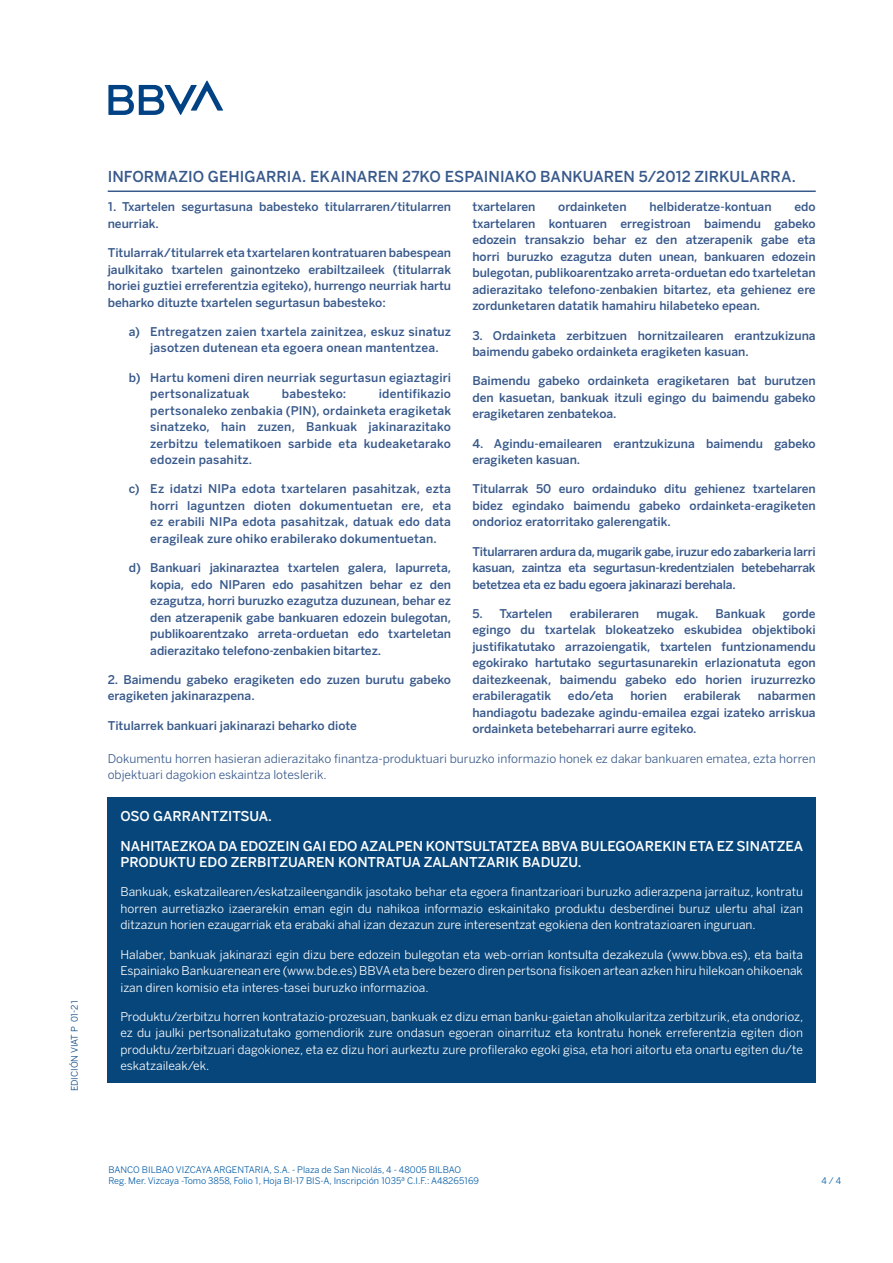
<style>
.page{position:relative;width:893px;height:1263px;background:#fff}
.page>*{position:absolute;margin:0;border:0;box-sizing:border-box;transform-origin:0 0}
.t1{font:500 15px "Benton Sans BBVA";color:#38598b}
.t2{font:500 13.5px/29.2px "Benton Sans BBVA";color:#fff}
.t3{font:500 12px/16.5px "Benton Sans BBVA";color:#38598b;text-align:justify}
.t4{font:12px/16.5px "Benton Sans BBVA";color:#fff;text-align:justify}
.t5{font:12px/16.5px "Benton Sans BBVA";color:#38598b}
.t6{font:9px/10.8px "Benton Sans BBVA";color:#005aa6}
.t7{font:9px "Benton Sans BBVA";color:#004284}
</style>
<div class="page">
<svg style="left:108px;top:80px;width:115px;height:35px"></svg>
<hr style="left:108px;top:190px;width:708px;height:2px;background:#38598b">
<div style="left:108px;top:798px;width:708px;height:285px;background:#07467a"></div>
<p class="t7" style="left:69px;top:1091px;width:92px;rotate:-90deg">EDICIÓN VIAT P 01-21</p>
<p class="t1" style="left:108px;top:167px;width:690px">INFORMAZIO GEHIGARRIA. EKAINAREN 27KO ESPAINIAKO BANKUAREN 5/2012 ZIRKULARRA.</p>
<p class="t3" style="left:108px;top:199px;width:345px">1. Txartelen segurtasuna babesteko titularraren/titularren neurriak.</p>
<p class="t3" style="left:108px;top:244px;width:345px">Titularrak/titularrek eta txartelaren kontratuaren babespean jaulkitako txartelen gainontzeko erabiltzaileek (titularrak horiei guztiei erreferentzia egiteko), hurrengo neurriak hartu beharko dituzte txartelen segurtasun babesteko:</p>
<p class="t3" style="left:150px;top:323px;width:302px;text-indent:-21px">a) Entregatzen zaien txartela zainitzea, eskuz sinatuz jasotzen dutenean eta egoera onean mantentzea.</p>
<p class="t3" style="left:150px;top:369px;width:302px;text-indent:-21px">b) Hartu komeni diren neurriak segurtasun egiaztagiri pertsonalizatuak</p>
<p class="t3" style="left:472px;top:199px;width:64px">txartelaren</p>
<p class="t3" style="left:558px;top:199px;width:70px">ordainketen</p>
<p class="t3" style="left:649px;top:199px;width:124px">helbideratze-kontuan</p>
<p class="t3" style="left:472px;top:199px;width:345px;text-indent:322px">edo txartelaren kontuaren erregistroan baimendu gabeko edozein transakzio behar ez den atzerapenik gabe eta horri buruzko ezagutza duten unean, bankuaren edozein bulegotan, publikoarentzako arreta-orduetan edo txarteletan adierazitako telefono-zenbakien bitartez, eta gehienez ere zordunketaren datatik hamahiru hilabeteko epean.</p>
<p class="t3" style="left:472px;top:327px;width:345px">3. Ordainketa zerbitzuen hornitzailearen erantzukizuna baimendu gabeko ordainketa eragiketen kasuan.</p>
<p class="t3" style="left:472px;top:373px;width:345px">Baimendu gabeko ordainketa eragiketaren bat burutzen den kasuetan, bankuak itzuli egingo du baimendu gabeko eragiketaren zenbatekoa.</p>
<p class="t3" style="left:472px;top:435px;width:345px">4. Agindu-emailearen erantzukizuna baimendu gabeko eragiketen kasuan.</p>
<p class="t3" style="left:472px;top:481px;width:345px">Titularrak 50 euro ordainduko ditu gehienez txartelaren bidez egindako baimendu gabeko ordainketa-eragiketen ondorioz eratorritako galerengatik.</p>
<p class="t3" style="left:472px;top:543px;width:345px">Titularraren ardura da, mugarik gabe, iruzur edo zabarkeria larri kasuan, zaintza eta segurtasun-kredentzialen betebeharrak betetzea eta ez badu egoera jakinarazi berehala.</p>
<p class="t3" style="left:472px;top:605px;width:82px">5. Txartelen</p>
<p class="t3" style="left:570px;top:605px;width:71px">erabileraren</p>
<p class="t3" style="left:656px;top:605px;width:43px">mugak.</p>
<p class="t3" style="left:716px;top:605px;width:51px">Bankuak</p>
<p class="t3" style="left:150px;top:386px;width:302px;text-indent:229px">identifikazio pertsonaleko zenbakia (PIN), ordainketa eragiketak sinatzeko, hain zuzen, Bankuak jakinarazitako zerbitzu telematikoen sarbide eta kudeaketarako edozein pasahitz.</p>
<p class="t3" style="left:150px;top:481px;width:302px;text-indent:-21px">c) Ez idatzi NIPa edota txartelaren pasahitzak, ezta horri laguntzen dioten dokumentuetan ere, eta ez erabili NIPa edota pasahitzak, datuak edo data eragileak zure ohiko erabilerako dokumentuetan.</p>
<p class="t3" style="left:150px;top:560px;width:302px;text-indent:-21px">d) Bankuari jakinaraztea txartelen galera, lapurreta, kopia, edo NIParen edo pasahitzen behar ez den ezagutza, horri buruzko ezagutza duzunean, behar ez den atzerapenik gabe bankuaren edozein bulegotan, publikoarentzako arreta-orduetan edo txarteletan adierazitako telefono-zenbakien bitartez.</p>
<p class="t3" style="left:108px;top:671px;width:345px">2. Baimendu gabeko eragiketen edo zuzen burutu gabeko eragiketen jakinarazpena.</p>
<p class="t3" style="left:108px;top:717px;width:251px">Titularrek bankuari jakinarazi beharko diote</p>
<p class="t3" style="left:282px;top:386px;width:66px">babesteko:</p>
<p class="t3" style="left:472px;top:605px;width:345px;text-indent:311px">gorde egingo du txartelak blokeatzeko eskubidea objektiboki justifikatutako arrazoiengatik, txartelen funtzionamendu egokirako hartutako segurtasunarekin erlazionatuta egon daitezkeenak, baimendu gabeko edo horien iruzurrezko erabileragatik</p>
<p class="t3" style="left:472px;top:688px;width:345px;text-indent:285px">nabarmen handiagotu badezake agindu-emailea ezgai izateko arriskua ordainketa betebeharrari aurre egiteko.</p>
<p class="t5" style="left:108px;top:750px;width:709px">Dokumentu horren hasieran adierazitako finantza-produktuari buruzko informazio honek ez dakar bankuaren ematea, ezta horren objektuari dagokion eskaintza loteslerik.</p>
<p class="t2" style="left:120px;top:802px;width:684px">OSO GARRANTZITSUA.<br>NAHITAEZKOA DA EDOZEIN GAI EDO AZALPEN KONTSULTATZEA BBVA BULEGOAREKIN ETA EZ SINATZEA</p>
<p class="t2" style="left:120px;top:848px;width:462px">PRODUKTU EDO ZERBITZUAREN KONTRATUA ZALANTZARIK BADUZU.</p>
<p class="t4" style="left:120px;top:884px;width:684px">Bankuak, eskatzailearen/eskatzaileengandik jasotako behar eta egoera finantzarioari buruzko adierazpena jarraituz, kontratu horren aurretiazko izaerarekin eman egin du nahikoa informazio eskainitako produktu desberdinei buruz ulertu ahal izan ditzazun horien ezaugarriak eta erabaki ahal izan dezazun zure interesentzat egokiena den kontratazioaren inguruan.</p>
<p class="t4" style="left:120px;top:946px;width:684px">Halaber, bankuak jakinarazi egin dizu bere edozein bulegotan eta web-orrian kontsulta dezakezula (www.bbva.es), eta baita Espainiako Bankuarenean ere (www.bde.es) BBVA eta bere bezero diren pertsona fisikoen artean azken hiru hilekoan ohikoenak izan diren komisio eta interes-tasei buruzko informazioa.</p>
<p class="t4" style="left:120px;top:1008px;width:684px">Produktu/zerbitzu horren kontratazio-prozesuan, bankuak ez dizu eman banku-gaietan aholkularitza zerbitzurik, eta ondorioz, ez du jaulki pertsonalizatutako gomendiorik zure ondasun egoeran oinarrituz eta kontratu honek erreferentzia egiten dion produktu/zerbitzuari dagokionez, eta ez dizu hori aurkeztu zure profilerako egoki gisa, eta hori aitortu eta onartu egiten du/te eskatzaileak/ek.</p>
<p class="t3" style="left:568px;top:688px;width:47px">edo/eta</p>
<p class="t3" style="left:630px;top:688px;width:38px">horien</p>
<p class="t3" style="left:684px;top:688px;width:59px">erabilerak</p>
<p class="t6" style="left:108px;top:1164px;width:372px">BANCO BILBAO VIZCAYA ARGENTARIA, S.A. - Plaza de San Nicolás, 4 - 48005 BILBAO<br>Reg. Mer. Vizcaya -Tomo 3858, Folio 1, Hoja BI-17 BIS-A, Inscripción 1035ª C.I.F.: A48265169</p>
<p class="t6" style="left:821px;top:1175px;width:21px">4 / 4</p>
</div>
